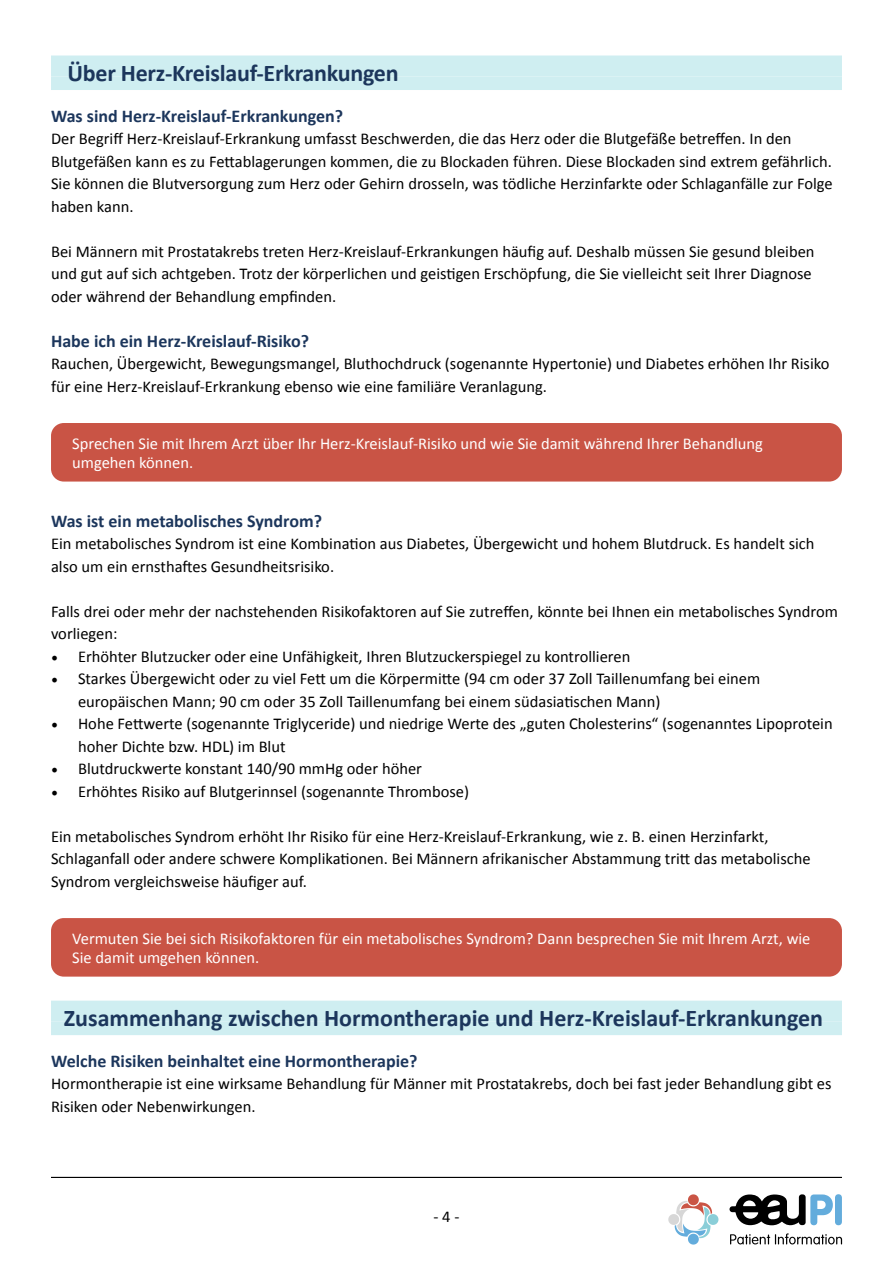
<style>
.page{position:relative;width:893px;height:1263px;background:#fff}
.page>*{position:absolute;margin:0;border:0;box-sizing:border-box;transform-origin:0 0}
.kop_met_lijn{font:700 24px "Calibri";color:#1c365c}
.t1{font:700 18px "Calibri";color:#1c365c}
.t2{font:16.5px/22.5px "Calibri";color:#000}
.t3{font:16.5px/19.8px "Calibri";color:#fff}
.s1{font-family:"Minion Pro";font-size:18px}
</style>
<div class="page">
<svg style="left:730px;top:1233px;width:112px;height:11px"></svg>
<svg style="left:729px;top:1194px;width:104px;height:32px"></svg>
<div style="left:835px;top:1194px;width:7px;height:31px;background:#63acdc;border-radius:4px"></div>
<svg style="left:668px;top:1194px;width:50px;height:50px"></svg>
<hr style="left:51px;top:1177px;width:791px;height:1px;background:#000">
<div style="left:51px;top:56px;width:791px;height:21px;background:#cfeef1"></div>
<div style="left:51px;top:77px;width:791px;height:13px;background:#cfeef1"></div>
<div style="left:51px;top:1001px;width:791px;height:21px;background:#cfeef1"></div>
<div style="left:51px;top:1022px;width:791px;height:13px;background:#cfeef1"></div>
<div style="left:51px;top:423px;width:791px;height:59px;background:#c95445;border-radius:13px"></div>
<div style="left:51px;top:918px;width:791px;height:59px;background:#c95445;border-radius:13px"></div>
<p class="kop_met_lijn" style="left:68px;top:58px;width:333px">Über Herz-Kreislauf-Erkrankungen</p>
<p class="t1" style="left:51px;top:104px;width:294px">Was sind Herz-Kreislauf-Erkrankungen?</p>
<p class="t2" style="left:51px;top:126px;width:783px">Der Begriff Herz-Kreislauf-Erkrankung umfasst Beschwerden, die das Herz oder die Blutgefäße betreffen. In den Blutgefäßen kann es zu Fettablagerungen kommen, die zu Blockaden führen. Diese Blockaden sind extrem gefährlich.<br>Sie können die Blutversorgung zum Herz oder Gehirn drosseln, was tödliche Herzinfarkte oder Schlaganfälle zur Folge haben kann.</p>
<p class="t2" style="left:51px;top:239px;width:765px">Bei Männern mit Prostatakrebs treten Herz-Kreislauf-Erkrankungen häufig auf. Deshalb müssen Sie gesund bleiben und gut auf sich achtgeben. Trotz der körperlichen und geistigen Erschöpfung, die Sie vielleicht seit Ihrer Diagnose oder während der Behandlung empfinden.</p>
<p class="t1" style="left:51px;top:329px;width:259px">Habe ich ein Herz-Kreislauf-Risiko?</p>
<p class="t2" style="left:51px;top:351px;width:780px">Rauchen, Übergewicht, Bewegungsmangel, Bluthochdruck (sogenannte Hypertonie) und Diabetes erhöhen Ihr Risiko für eine Herz-Kreislauf-Erkrankung ebenso wie eine familiäre Veranlagung.</p>
<p class="t3" style="left:72px;top:432px;width:692px">Sprechen Sie mit Ihrem Arzt über Ihr Herz-Kreislauf-Risiko und wie Sie damit während Ihrer Behandlung umgehen können.</p>
<p class="t1" style="left:51px;top:509px;width:273px">Was ist ein metabolisches Syndrom?</p>
<p class="t2" style="left:51px;top:531px;width:765px">Ein metabolisches Syndrom ist eine Kombination aus Diabetes, Übergewicht und hohem Blutdruck. Es handelt sich also um ein ernsthaftes Gesundheitsrisiko.</p>
<p class="t2" style="left:51px;top:599px;width:788px">Falls drei oder mehr der nachstehenden Risikofaktoren auf Sie zutreffen, könnte bei Ihnen ein metabolisches Syndrom vorliegen:</p>
<p class="t2" style="left:51px;top:644px;width:581px"><span class="s1">•</span> Erhöhter Blutzucker oder eine Unfähigkeit, Ihren Blutzuckerspiegel zu kontrollieren</p>
<p class="t2" style="left:78px;top:666px;width:684px;text-indent:-27px"><span class="s1">•</span> Starkes Übergewicht oder zu viel Fett um die Körpermitte (94 cm oder 37 Zoll Taillenumfang bei einem europäischen Mann; 90 cm oder 35 Zoll Taillenumfang bei einem südasiatischen Mann)</p>
<p class="t2" style="left:78px;top:711px;width:756px;text-indent:-27px"><span class="s1">•</span> Hohe Fettwerte (sogenannte Triglyceride) und niedrige Werte des „guten Cholesterins“ (sogenanntes Lipoprotein hoher Dichte bzw. HDL) im Blut</p>
<p class="t2" style="left:51px;top:756px;width:372px"><span class="s1">•</span> Blutdruckwerte konstant 140/90 mmHg oder höher</p>
<p class="t2" style="left:51px;top:779px;width:420px"><span class="s1">•</span> Erhöhtes Risiko auf Blutgerinnsel (sogenannte Thrombose)</p>
<p class="t2" style="left:51px;top:824px;width:761px">Ein metabolisches Syndrom erhöht Ihr Risiko für eine Herz-Kreislauf-Erkrankung, wie z. B. einen Herzinfarkt,<br>Schlaganfall oder andere schwere Komplikationen. Bei Männern afrikanischer Abstammung tritt das metabolische<br>Syndrom vergleichsweise häufiger auf.</p>
<p class="t3" style="left:72px;top:927px;width:740px">Vermuten Sie bei sich Risikofaktoren für ein metabolisches Syndrom? Dann besprechen Sie mit Ihrem Arzt, wie<br>Sie damit umgehen können.</p>
<p class="kop_met_lijn" style="left:64px;top:1003px;width:761px">Zusammenhang zwischen Hormontherapie und Herz-Kreislauf-Erkrankungen</p>
<p class="t1" style="left:51px;top:1049px;width:368px">Welche Risiken beinhaltet eine Hormontherapie?</p>
<p class="t2" style="left:51px;top:1071px;width:782px">Hormontherapie ist eine wirksame Behandlung für Männer mit Prostatakrebs, doch bei fast jeder Behandlung gibt es<br>Risiken oder Nebenwirkungen.</p>
<p class="t2" style="left:433px;top:1204px;width:27px">- 4 -</p>
</div>
